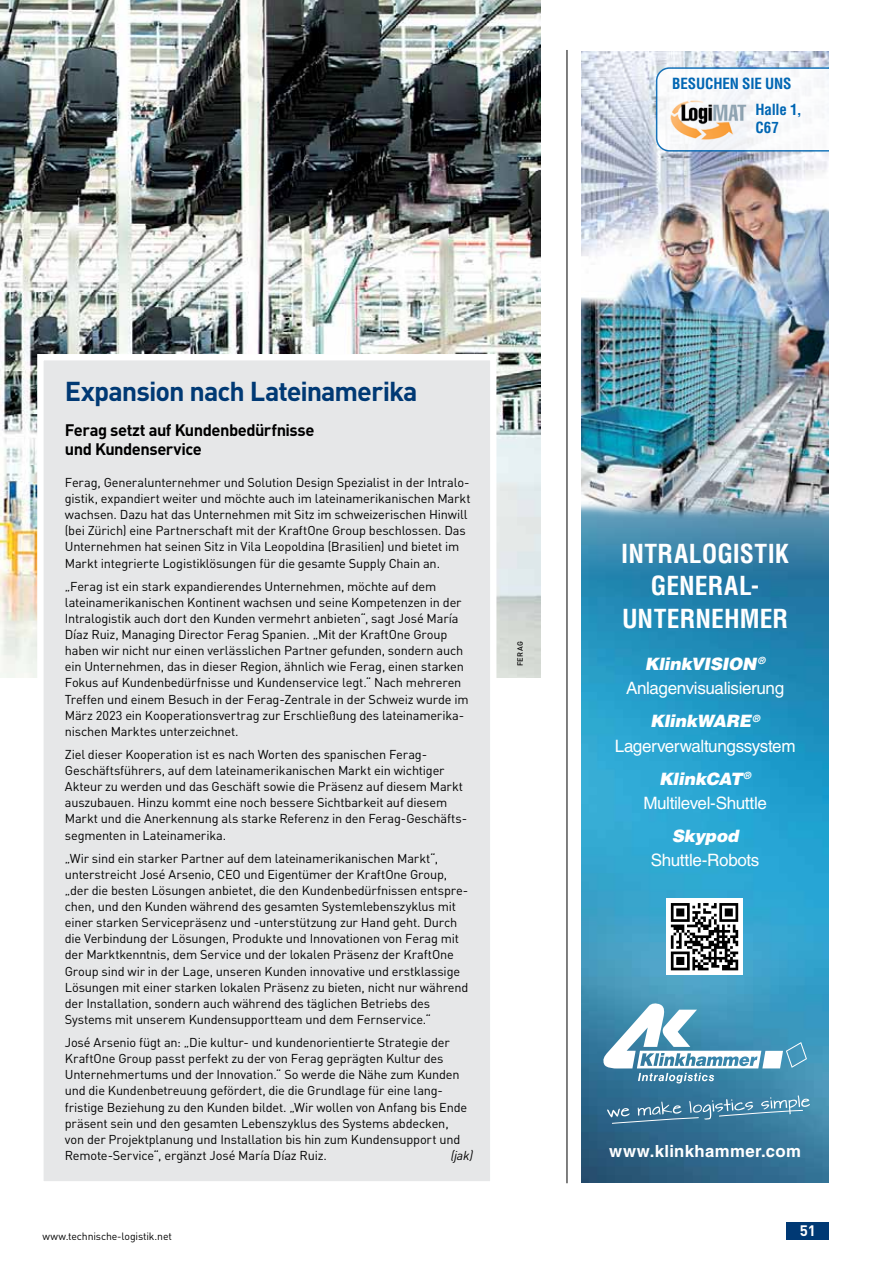
<style>
.page{position:relative;width:893px;height:1263px;background:#fff}
.page>*{position:absolute;margin:0;border:0;box-sizing:border-box;transform-origin:0 0}
.t1{font:700 27px "DIN";letter-spacing:-.035em;color:#003974}
.t2{font:700 condensed 25.5px/32.7px "Helvetica LT Std";letter-spacing:.005em;color:#fff;text-align:center}
.t3{font:17.1px/24.2px "Helvetica LT Std";letter-spacing:-.02em;color:#fff;text-align:center}
.t4{font:italic 900 17.1px "Helvetica LT Std";letter-spacing:-.015em;color:#fff}
.t5{font:700 16.8px "Helvetica LT Std";letter-spacing:.02em;color:#fff}
.t6{font:700 16.5px/19.5px "DIN";letter-spacing:-.03em;color:#000}
.t7{font:700 condensed 15px/26.7px "Helvetica LT Std";letter-spacing:-.01em;color:#0066b3}
.t8{font:700 15px "DIN";color:#fff}
.t9{font:12.75px/16.2px "DIN Pro";letter-spacing:-.015em;color:#000}
.t10{font:italic 12.75px "DIN";color:#000}
.t11{font:10.5px "DIN";letter-spacing:-.015em;color:#000}
.t12{font:500 7.5px "DIN Pro";letter-spacing:.04em;color:#000}
.s1{font-weight:900;font-style:italic}
</style>
<div class="page">
<img style="left:0;top:0;width:540px;height:677px">
<div style="left:787px;top:1222px;width:42px;height:17px;background:#003974"></div>
<img style="left:582px;top:538px;width:246px;height:644px">
<svg style="left:602px;top:1002px;width:205px;height:81px"></svg>
<div style="left:666px;top:898px;width:77px;height:77px;background:#fff"></div>
<svg style="left:671px;top:903px;width:67px;height:67px"></svg>
<svg style="left:607px;top:1095px;width:203px;height:29px;background:#4d86a6"></svg>
<img style="left:582px;top:51px;width:246px;height:487px">
<svg style="left:655px;top:67px;width:173px;height:85px"></svg>
<img style="left:667px;top:97px;width:82px;height:46px">
<hr style="left:567px;top:50px;width:1px;height:1133px;background:#000">
<div style="left:40px;top:357px;width:453px;height:827px;background:#e6e7e8"></div>
<div style="left:37px;top:354px;width:459px;height:833px;border:6px solid #fff"></div>
<p class="t7" style="left:755px;top:70px;width:48px;text-indent:-83px">BESUCHEN SIE UNS<br>Halle 1,</p>
<p class="t7" style="left:755px;top:114px;width:25px">C67</p>
<h1 class="t1" style="left:65px;top:373px;width:354px">Expansion nach Lateinamerika</h1>
<p class="t6" style="left:65px;top:419px;width:251px">Ferag setzt auf Kundenbedürfnisse und Kundenservice</p>
<p class="t9" style="left:65px;top:474px;width:407px">Ferag, Generalunternehmer und Solution Design Spezialist in der Intralo&shy;gistik, expandiert weiter und möchte auch im lateinamerikanischen Markt wachsen. Dazu hat das Unternehmen mit Sitz im schweizerischen Hinwill (bei Zürich) eine Partnerschaft mit der KraftOne Group beschlossen. Das Unternehmen hat seinen Sitz in Vila Leopoldina (Brasilien) und bietet im Markt integrierte Logistiklösungen für die gesamte Supply Chain an.</p>
<p class="t9" style="left:65px;top:577px;width:405px">„Ferag ist ein stark expandierendes Unternehmen, möchte auf dem lateinamerikanischen Kontinent wachsen und seine Kompetenzen in der Intralogistik auch dort den Kunden vermehrt anbieten“, sagt José María Díaz Ruiz, Managing Director Ferag Spanien. „Mit der KraftOne Group haben wir nicht nur einen verlässlichen Partner gefunden, sondern auch ein Unternehmen, das in dieser Region, ähnlich wie Ferag, einen starken Fokus auf Kundenbedürfnisse und Kundenservice legt.“ Nach mehreren Treffen und einem Besuch in der Ferag-Zentrale in der Schweiz wurde im März 2023 ein Kooperationsvertrag zur Erschließung des lateinamerika&shy;nischen Marktes unterzeichnet.</p>
<p class="t9" style="left:65px;top:746px;width:404px">Ziel dieser Kooperation ist es nach Worten des spanischen Ferag-Geschäftsführers, auf dem lateinamerikanischen Markt ein wichtiger Akteur zu werden und das Geschäft sowie die Präsenz auf diesem Markt auszubauen. Hinzu kommt eine noch bessere Sichtbarkeit auf diesem Markt und die Anerkennung als starke Referenz in den Ferag-Geschäfts&shy;segmenten in Lateinamerika.</p>
<p class="t9" style="left:65px;top:849px;width:405px">„Wir sind ein starker Partner auf dem lateinamerikanischen Markt“, unterstreicht José Arsenio, CEO und Eigentümer der KraftOne Group, „der die besten Lösungen anbietet, die den Kundenbedürfnissen entspre&shy;chen, und den Kunden während des gesamten Systemlebenszyklus mit einer starken Servicepräsenz und -unterstützung zur Hand geht. Durch die Verbindung der Lösungen, Produkte und Innovationen von Ferag mit der Marktkenntnis, dem Service und der lokalen Präsenz der KraftOne Group sind wir in der Lage, unseren Kunden innovative und erstklassige Lösungen mit einer starken lokalen Präsenz zu bieten, nicht nur während der Installation, sondern auch während des täglichen Betriebs des Systems mit unserem Kundensupportteam und dem Fernservice.“</p>
<p class="t9" style="left:65px;top:1034px;width:404px">José Arsenio fügt an: „Die kultur- und kundenorientierte Strategie der KraftOne Group passt perfekt zu der von Ferag geprägten Kultur des Unternehmertums und der Innovation.“ So werde die Nähe zum Kunden und die Kundenbetreuung gefördert, die die Grundlage für eine lang&shy;fristige Beziehung zu den Kunden bildet. „Wir wollen von Anfang bis Ende präsent sein und den gesamten Lebenszyklus des Systems abdecken, von der Projektplanung und Installation bis hin zum Kundensupport und Remote-Service“, ergänzt José María Díaz Ruiz.</p>
<p class="t10" style="left:451px;top:1147px;width:24px">(jak)</p>
<p class="t11" style="left:43px;top:1230px;width:131px">www.technische-logistik.net</p>
<p class="t12" style="left:515px;top:666px;width:26px;rotate:-90deg">Ferag</p>
<h2 class="t2" style="left:621px;top:537px;width:169px">INTRALOGISTIK<br>GENERAL-<br>UNTERNEHMER</h2>
<h3 class="t3" style="left:626px;top:652px;width:160px"><span class="s1">KlinkVISION</span><sup>®<br></sup>Anlagenvisualisierung</h3>
<h3 class="t3" style="left:615px;top:709px;width:182px"><span class="s1">KlinkWARE</span><sup>®<br></sup>Lagerverwaltungssystem</h3>
<h3 class="t3" style="left:643px;top:766px;width:125px"><span class="s1">KlinkCAT</span><sup>®<br></sup>Multilevel-Shuttle</h3>
<h3 class="t4" style="left:672px;top:824px;width:68px">Skypod</h3>
<h3 class="t3" style="left:651px;top:848px;width:110px">Shuttle-Robots</h3>
<h3 class="t5" style="left:609px;top:1140px;width:193px">www.klinkhammer.com</h3>
<p class="t8" style="left:800px;top:1221px;width:18px">51</p>
</div>
